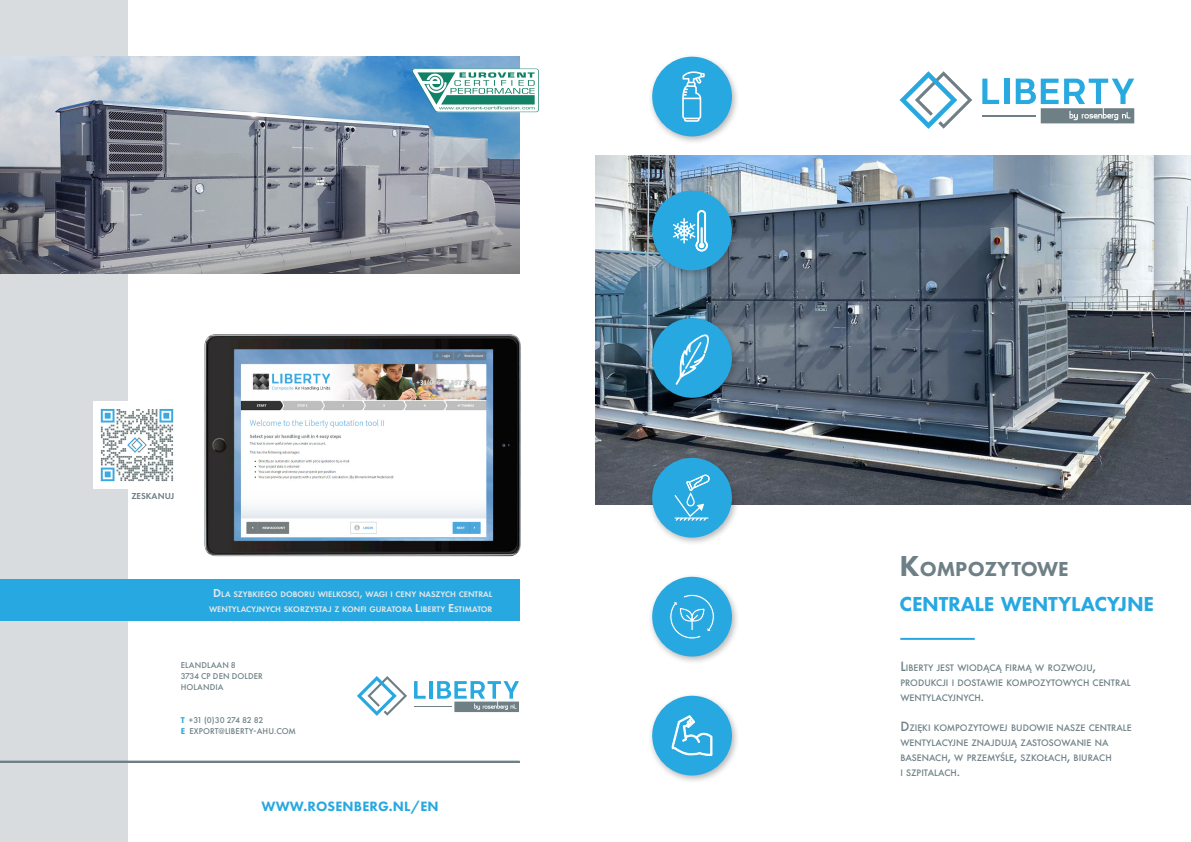
<style>
.page{position:relative;width:1191px;height:842px;background:#fff}
.page>*{position:absolute;margin:0;border:0;box-sizing:border-box;transform-origin:0 0}
.t1{font:800 21px "Futura PT";letter-spacing:-.015em;color:#27a8e0}
.t2{font:800 21px "Futura PT";color:#6e8086}
.t3{font:800 14px "Futura PT";letter-spacing:.01em;color:#27a8e0}
.t4{font:500 9.8px/15px "Futura PT";color:#6e8086}
.t5{font:600 9px "Futura PT";color:#6e8086}
.t6{font:500 8.8px/11px "Futura PT";letter-spacing:.01em;color:#6e8086}
.t7{font:500 8.8px "Futura PT";letter-spacing:-.04em;color:#6e8086}
.t8{font:600 8.4px "Futura PT";color:#e6e7e9}
.s1{font-size:12px}
.s2{font-weight:800;color:#27a8e0}
.s3{font-size:30px}
.s4{font-size:14px}
</style>
<div class="page">
<div style="left:0;top:0;width:127px;height:842px;background:#d9dcde"></div>
<img style="left:595px;top:156px;width:596px;height:349px">
<svg style="left:899px;top:71px;width:73px;height:58px"></svg>
<svg style="left:982px;top:79px;width:17px;height:25px"></svg>
<div style="left:1004px;top:79px;width:5px;height:25px;background:#28a9e0"></div>
<hr style="left:982px;top:115px;width:54px;height:2px;background:#6e8086">
<svg style="left:1015px;top:79px;width:119px;height:44px"></svg>
<hr style="left:900px;top:638px;width:74px;height:2px;background:#27a8e0">
<div style="left:647px;top:187px;width:92px;height:92px;background:#231f20;opacity:.31"></div>
<div style="left:652px;top:191px;width:80px;height:79px;background:#27a8e0;border-radius:50%"></div>
<svg style="left:673px;top:210px;width:35px;height:41px"></svg>
<div style="left:647px;top:314px;width:92px;height:92px;background:#231f20;opacity:.31"></div>
<div style="left:652px;top:318px;width:80px;height:80px;background:#27a8e0;border-radius:50%"></div>
<svg style="left:675px;top:334px;width:34px;height:51px"></svg>
<div style="left:647px;top:53px;width:92px;height:92px;background:#231f20;opacity:.31"></div>
<div style="left:652px;top:57px;width:80px;height:79px;background:#27a8e0;border-radius:50%"></div>
<svg style="left:682px;top:71px;width:23px;height:51px"></svg>
<div style="left:647px;top:454px;width:92px;height:92px;background:#231f20;opacity:.31"></div>
<div style="left:652px;top:458px;width:80px;height:80px;background:#27a8e0;border-radius:50%"></div>
<svg style="left:674px;top:474px;width:36px;height:47px"></svg>
<div style="left:647px;top:573px;width:92px;height:92px;background:#231f20;opacity:.31"></div>
<div style="left:652px;top:577px;width:80px;height:79px;background:#27a8e0;border-radius:50%"></div>
<svg style="left:669px;top:594px;width:46px;height:45px"></svg>
<div style="left:647px;top:692px;width:92px;height:92px;background:#231f20;opacity:.31"></div>
<div style="left:652px;top:696px;width:80px;height:79px;background:#27a8e0;border-radius:50%"></div>
<svg style="left:672px;top:715px;width:40px;height:41px"></svg>
<img style="left:204px;top:334px;width:317px;height:223px">
<img style="left:0;top:57px;width:519px;height:216px">
<img style="left:412px;top:56px;width:126px;height:76px">
<svg style="left:357px;top:676px;width:50px;height:40px"></svg>
<svg style="left:414px;top:681px;width:11px;height:18px"></svg>
<hr style="left:429px;top:681px;width:3px;height:18px;background:#28a9e0">
<hr style="left:414px;top:706px;width:37px;height:1px;background:#6e8086">
<svg style="left:437px;top:681px;width:82px;height:31px"></svg>
<svg style="left:0;top:761px;width:519px;height:2px"></svg>
<img style="left:94px;top:401px;width:80px;height:87px">
<div style="left:0;top:579px;width:519px;height:41px;background:#27a8e0"></div>
<p class="t5" style="left:131px;top:490px;width:45px">ZESKANUJ</p>
<p class="t8" style="left:213px;top:589px;width:281px"><span class="s1">D</span>LA SZYBKIEGO DOBORU WIELKOSCI<span class="s1">,</span> WAGI I CENY NASZYCH CENTRAL</p>
<p class="t8" style="left:209px;top:603px;width:285px">WENTYLACYJNYCH SKORZYSTAJ Z KONFI GURATORA <span class="s1">L</span>IBERTY <span class="s1">E</span>STIMATOR</p>
<p class="t6" style="left:181px;top:660px;width:84px">ELANDLAAN 8<br>3734 CP DEN DOLDER</p>
<p class="t6" style="left:181px;top:682px;width:44px">HOLANDIA</p>
<p class="t7" style="left:181px;top:715px;width:84px"><span class="s2">T</span> +31 (0)30 274 82 82</p>
<p class="t6" style="left:181px;top:726px;width:117px"><span class="s2">E</span> EXPORT@LIBERTY-AHU.COM</p>
<p class="t3" style="left:261px;top:798px;width:179px">WWW.ROSENBERG.NL/EN</p>
<p class="t2" style="left:899px;top:556px;width:171px"><span class="s3">K</span>OMPOZYTOWE</p>
<p class="t1" style="left:899px;top:591px;width:256px">CENTRALE WENTYLACYJNE</p>
<p class="t4" style="left:900px;top:660px;width:197px"><span class="s4">L</span>IBERTY JEST WIODĄCĄ FIRMĄ W ROZWOJU<span class="s4">,</span></p>
<p class="t4" style="left:900px;top:675px;width:231px">PRODUKCJI I DOSTAWIE KOMPOZYTOWYCH CENTRAL<br>WENTYLACYJNYCH<span class="s4">.</span></p>
<p class="t4" style="left:900px;top:720px;width:233px"><span class="s4">D</span>ZIĘKI KOMPOZYTOWEJ BUDOWIE NASZE CENTRALE<br>WENTYLACYJNE ZNAJDUJĄ ZASTOSOWANIE NA</p>
<p class="t4" style="left:900px;top:750px;width:213px">BASENACH<span class="s4">,</span> W PRZEMYŚLE<span class="s4">,</span> SZKOŁACH<span class="s4">,</span> BIURACH</p>
<p class="t4" style="left:900px;top:765px;width:61px">I SZPITALACH<span class="s4">.</span></p>
</div>
